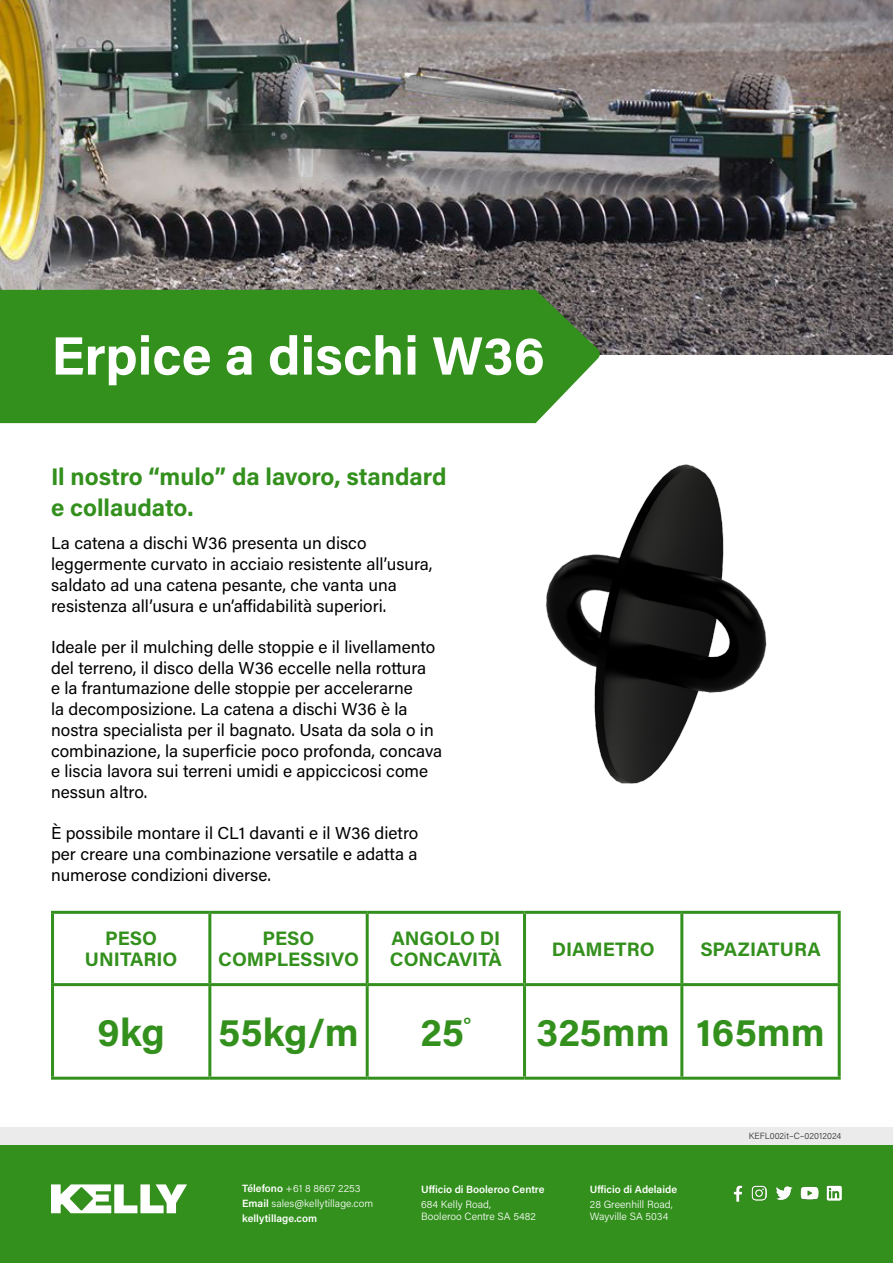
<style>
.page{position:relative;width:893px;height:1263px;background:#fff}
.page>*{position:absolute;margin:0;border:0;box-sizing:border-box;transform-origin:0 0}
.t1{font:700 54px "Acumin Pro";color:#fff}
.t2{font:700 39px "Acumin Pro";color:#33901d}
.t3{font:700 24px/30.6px "Acumin Pro";letter-spacing:-.005em;color:#33901d}
.t4{font:700 19.5px/21px "Acumin Pro";color:#33901d;text-align:center}
.t5{font:17.25px/20.7px "Acumin Pro";color:#000}
.t6{font:300 10.5px/12.6px "Acumin Pro";color:#fff}
.t7{font:600 10.5px "Acumin Pro";color:#fff}
.t8{font:300 9px "Acumin Pro";color:#2d2e33}
.s1{font-weight:600}
</style>
<div class="page">
<div style="left:0;top:1144px;width:893px;height:119px;background:#33901d"></div>
<div style="left:0;top:1127px;width:893px;height:17px;background:#ebebeb"></div>
<img style="left:776px;top:1186px;width:16px;height:14px">
<img style="left:733px;top:1185px;width:10px;height:16px">
<img style="left:752px;top:1186px;width:15px;height:15px">
<img style="left:800px;top:1186px;width:18px;height:14px">
<img style="left:827px;top:1185px;width:15px;height:15px">
<svg style="left:51px;top:1184px;width:136px;height:29px"></svg>
<hr style="left:51px;top:914px;width:3px;height:69px;background:#33901d">
<hr style="left:51px;top:986px;width:3px;height:91px;background:#33901d">
<hr style="left:51px;top:911px;width:159px;height:3px;background:#33901d">
<hr style="left:210px;top:911px;width:157px;height:3px;background:#33901d">
<hr style="left:367px;top:911px;width:157px;height:3px;background:#33901d">
<hr style="left:524px;top:911px;width:158px;height:3px;background:#33901d">
<hr style="left:682px;top:911px;width:159px;height:3px;background:#33901d">
<hr style="left:208px;top:914px;width:3px;height:69px;background:#33901d">
<hr style="left:366px;top:914px;width:3px;height:69px;background:#33901d">
<hr style="left:523px;top:914px;width:3px;height:69px;background:#33901d">
<hr style="left:680px;top:914px;width:3px;height:69px;background:#33901d">
<hr style="left:838px;top:914px;width:3px;height:69px;background:#33901d">
<hr style="left:208px;top:986px;width:3px;height:91px;background:#33901d">
<hr style="left:366px;top:986px;width:3px;height:91px;background:#33901d">
<hr style="left:523px;top:986px;width:3px;height:91px;background:#33901d">
<hr style="left:680px;top:986px;width:3px;height:91px;background:#33901d">
<hr style="left:838px;top:986px;width:3px;height:91px;background:#33901d">
<hr style="left:51px;top:983px;width:159px;height:3px;background:#33901d">
<hr style="left:210px;top:983px;width:157px;height:3px;background:#33901d">
<hr style="left:367px;top:983px;width:157px;height:3px;background:#33901d">
<hr style="left:524px;top:983px;width:158px;height:3px;background:#33901d">
<hr style="left:682px;top:983px;width:159px;height:3px;background:#33901d">
<hr style="left:51px;top:1077px;width:159px;height:3px;background:#33901d">
<hr style="left:210px;top:1077px;width:157px;height:3px;background:#33901d">
<hr style="left:367px;top:1077px;width:157px;height:3px;background:#33901d">
<hr style="left:524px;top:1077px;width:158px;height:3px;background:#33901d">
<hr style="left:682px;top:1077px;width:159px;height:3px;background:#33901d">
<img style="left:0;top:0;width:893px;height:354px">
<img style="left:546px;top:464px;width:221px;height:320px">
<div style="left:0;top:290px;width:601px;height:133px;background:#33901d"></div>
<p class="t1" style="left:51px;top:318px;width:495px">Erpice a dischi W36</p>
<p class="t3" style="left:51px;top:461px;width:397px">Il nostro “mulo” da lavoro, standard e collaudato.</p>
<p class="t5" style="left:51px;top:532px;width:383px">La catena a dischi W36 presenta un disco leggermente curvato in acciaio resistente all’usura, saldato ad una catena pesante, che vanta una resistenza all’usura e un’affidabilità superiori.</p>
<p class="t5" style="left:51px;top:636px;width:393px">Ideale per il mulching delle stoppie e il livellamento del terreno, il disco della W36 eccelle nella rottura<br>e la frantumazione delle stoppie per accelerarne<br>la decomposizione. La catena a dischi W36 è la nostra specialista per il bagnato. Usata da sola o in combinazione, la superficie poco profonda, concava e liscia lavora sui terreni umidi e appiccicosi come nessun altro.</p>
<p class="t5" style="left:51px;top:822px;width:369px;text-align:justify">È possibile montare il CL1 davanti e il W36 dietro per creare una combinazione versatile e adatta a numerose condizioni diverse.</p>
<p class="t4" style="left:85px;top:927px;width:94px">PESO<br>UNITARIO</p>
<p class="t4" style="left:263px;top:927px;width:53px">PESO</p>
<p class="t4" style="left:218px;top:948px;width:142px">COMPLESSIVO</p>
<p class="t4" style="left:391px;top:927px;width:110px">ANGOLO DI</p>
<p class="t4" style="left:390px;top:948px;width:114px">CONCAVITÀ</p>
<p class="t4" style="left:552px;top:937px;width:104px">DIAMETRO</p>
<p class="t4" style="left:700px;top:937px;width:122px">SPAZIATURA</p>
<p class="t2" style="left:98px;top:1005px;width:69px">9kg</p>
<p class="t2" style="left:218px;top:1005px;width:142px">55kg/m</p>
<p class="t2" style="left:420px;top:1005px;width:52px">25<sup>°</sup></p>
<p class="t2" style="left:537px;top:1005px;width:135px">325mm</p>
<p class="t2" style="left:696px;top:1005px;width:130px">165mm</p>
<p class="t6" style="left:242px;top:1181px;width:132px;line-height:14.7px"><span class="s1">Télefono</span> +61 8 8667 2253<br><span class="s1">Email</span> sales@kellytillage.com <span class="s1">kellytillage.com</span></p>
<p class="t7" style="left:421px;top:1182px;width:125px">Ufficio di Booleroo Centre</p>
<p class="t6" style="left:421px;top:1197px;width:116px">684 Kelly Road,<br>Booleroo Centre SA 5482</p>
<p class="t7" style="left:590px;top:1182px;width:89px">Ufficio di Adelaide</p>
<p class="t6" style="left:590px;top:1197px;width:84px">28 Greenhill Road,<br>Wayville SA 5034</p>
<p class="t8" style="left:749px;top:1130px;width:94px">KEFL002it–C–02012024</p>
</div>
